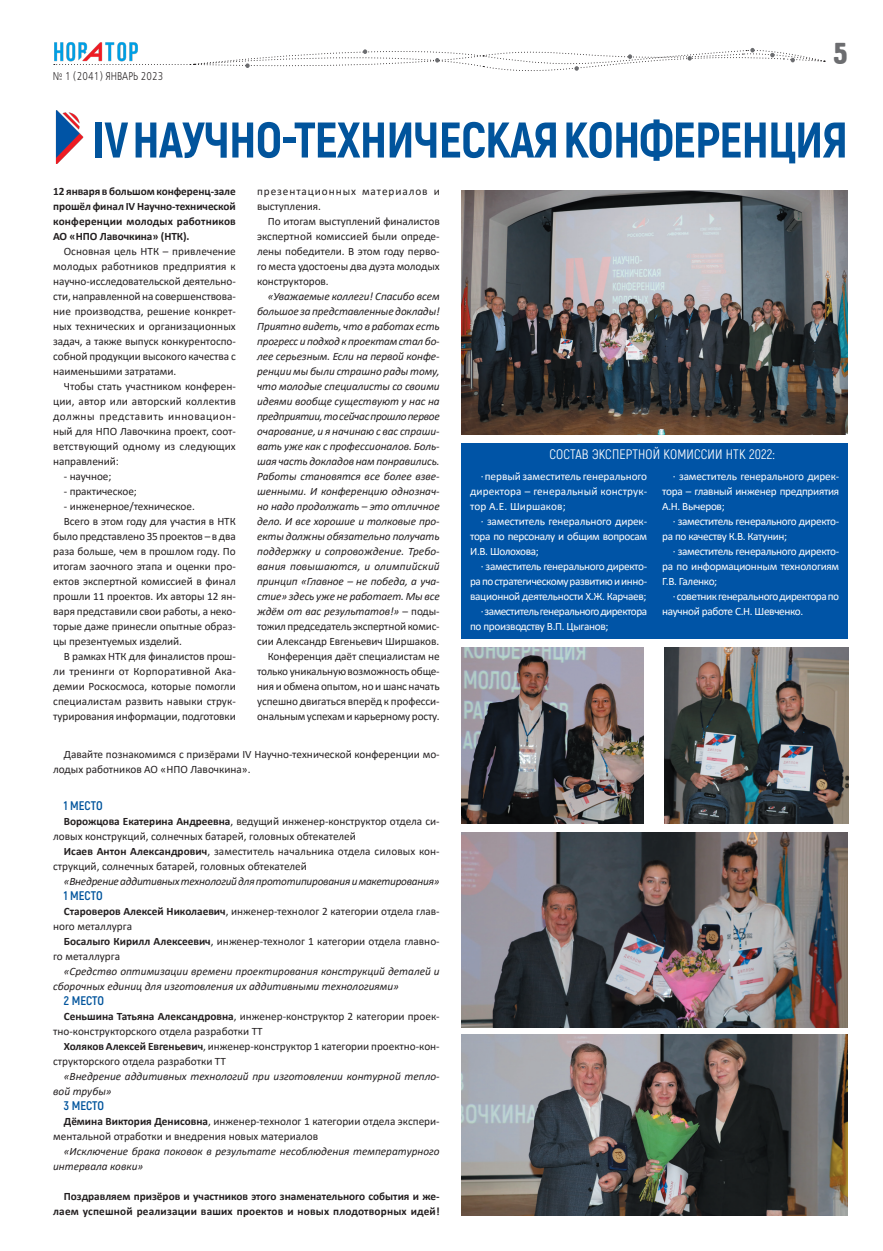
<style>
.page{position:relative;width:883px;height:1251px;background:#fff}
.page>*{position:absolute;margin:0;border:0;box-sizing:border-box;transform-origin:0 0}
.Заголовок_4{font:800 50px "Akrobat";letter-spacing:-.02em;color:#01549c}
.загловок_3{font:30.12px "Hermes CTT";color:#6c6d70;scale:1.05 1}
.t1{font:13.75px "Akrobat";letter-spacing:.01em;color:#fff}
.t2{font:700 12.5px "Akrobat";color:#01549c}
.t3{font:11.25px/15px "Calibri";color:#231f20}
.t4{font:italic 11.25px/15px "Calibri";color:#231f20}
.t5{font:11.25px/15px "Calibri";letter-spacing:-.03em;color:#fff;text-align:justify}
.t6{font:700 11.25px/15px "Calibri";color:#231f20;text-align:justify}
.t7{font:italic 11.25px "Calibri";letter-spacing:-.02em;color:#231f20}
.t8{font:11.25px/15px "Calibri";letter-spacing:.08em;color:#231f20}
.заголовок_панорамы{font:11.25px "Free Set C";letter-spacing:.01em;color:#231f20;scale:.8 1}
.s1{font-style:normal}
.s2{font-weight:700}
</style>
<div class="page">
<div style="left:461px;top:444px;width:386px;height:195px;background:#0054a6"></div>
<svg style="left:142px;top:48px;width:682px;height:23px"></svg>
<img style="left:53px;top:42px;width:87px;height:23px">
<img style="left:55px;top:111px;width:29px;height:53px">
<img style="left:461px;top:190px;width:386px;height:244px">
<img style="left:461px;top:647px;width:182px;height:177px">
<img style="left:664px;top:647px;width:184px;height:177px">
<img style="left:461px;top:832px;width:386px;height:196px">
<img style="left:461px;top:1035px;width:386px;height:180px">
<p class="загловок_3" style="left:833px;top:37px;width:15px">5</p>
<p class="заголовок_панорамы" style="left:53px;top:69px;width:139px">№ 1 (2041) ЯНВАРЬ 2023</p>
<p class="Заголовок_4" style="left:92px;top:108px;width:756px">IV НАУЧНО-ТЕХНИЧЕСКАЯ КОНФЕРЕНЦИЯ</p>
<p class="t6" style="left:53px;top:184px;width:184px">12 января в большом конференц-зале прошёл финал IV Научно-технической конференции молодых работников АО «НПО Лавочкина» (НТК).</p>
<p class="t3" style="left:53px;top:243px;width:184px;text-align:justify;text-indent:11px">Основная цель НТК – привлечение молодых работников предприятия к научно-исследовательской деятельно&shy;сти, направленной на совершенствова&shy;ние производства, решение конкрет&shy;ных технических и организационных задач, а также выпуск конкурентоспо&shy;собной продукции высокого качества с наименьшими затратами.</p>
<p class="t3" style="left:53px;top:378px;width:184px;text-align:justify;text-indent:11px">Чтобы стать участником конферен&shy;ции, автор или авторский коллектив должны представить инновацион&shy;ный для НПО Лавочкина проект, соот&shy;ветствующий одному из следующих направлений:</p>
<p class="t3" style="left:64px;top:468px;width:49px">- научное;</p>
<p class="t3" style="left:64px;top:483px;width:75px">- практическое;</p>
<p class="t3" style="left:64px;top:498px;width:132px">- инженерное/техническое.</p>
<p class="t3" style="left:53px;top:513px;width:184px;text-align:justify;text-indent:11px">Всего в этом году для участия в НТК было представлено 35 проектов – в два раза больше, чем в прошлом году. По итогам заочного этапа и оценки про&shy;ектов экспертной комиссией в финал прошли 11 проектов. Их авторы 12 ян&shy;варя представили свои работы, а неко&shy;торые даже принесли опытные образ&shy;цы презентуемых изделий.</p>
<p class="t3" style="left:53px;top:648px;width:184px;text-align:justify;text-indent:11px">В рамках НТК для финалистов прош&shy;ли тренинги от Корпоративной Ака&shy;демии Роскосмоса, которые помогли специалистам развить навыки струк&shy;турирования информации, подготовки</p>
<p class="t8" style="left:257px;top:183px;width:184px">презентационных материалов и выступления.</p>
<p class="t3" style="left:257px;top:213px;width:184px;text-align:justify;text-indent:11px">По итогам выступлений финалистов экспертной комиссией были опреде&shy;лены победители. В этом году перво&shy;го места удостоены два дуэта молодых конструкторов.</p>
<p class="t4" style="left:257px;top:288px;width:184px;text-align:justify;text-indent:11px">«Уважаемые коллеги! Спасибо всем большое за представленные доклады!<br>Приятно видеть, что в работах есть прогресс и подход к проектам стал бо&shy;лее серьезным. Если на первой конфе&shy;ренции мы были страшно рады тому, что молодые специалисты со своими идеями вообще существуют у нас на предприятии, то сейчас прошло первое очарование, и я начинаю с вас спраши&shy;вать уже как с профессионалов. Боль&shy;шая часть докладов нам понравились.<br>Работы становятся все более взве&shy;шенными. И конференцию однознач&shy;но надо продолжать – это отличное дело. И все хорошие и толковые про&shy;екты должны обязательно получать поддержку и сопровождение. Требо&shy;вания повышаются, и олимпийский принцип «Главное – не победа, а уча&shy;стие» здесь уже не работает. Мы все ждём от вас результатов!» <span class="s1">– поды&shy;тожил председатель экспертной комис&shy;сии Александр Евгеньевич Ширшаков.</span></p>
<p class="t3" style="left:257px;top:648px;width:184px;text-align:justify;text-indent:11px">Конференция даёт специалистам не только уникальную возможность обще&shy;ния и обмена опытом, но и шанс начать успешно двигаться вперёд к професси&shy;ональным успехам и карьерному росту.</p>
<p class="t1" style="left:549px;top:446px;width:227px">СОСТАВ ЭКСПЕРТНОЙ КОМИССИИ НТК 2022:</p>
<p class="t5" style="left:470px;top:468px;width:178px;text-indent:11px">· первый заместитель генерального директора – генеральныйконструк&shy;тор А.Е. Ширшаков;</p>
<p class="t5" style="left:470px;top:513px;width:178px;text-indent:11px">· заместитель генерального дирек&shy;тора по персоналу и общим вопросам И.В. Шолохова;</p>
<p class="t5" style="left:470px;top:558px;width:178px;text-indent:11px">· заместитель генерального директо&shy;ра по стратегическому развитию и инно&shy;вационной деятельности Х.Ж. Карчаев;</p>
<p class="t5" style="left:470px;top:603px;width:178px;text-indent:11px">· заместитель генерального директора по производству В.П. Цыганов;</p>
<p class="t5" style="left:662px;top:468px;width:178px;text-indent:11px">· заместитель генерального дирек&shy;тора – главныйинженер предприятия А.Н. Вычеров;</p>
<p class="t5" style="left:662px;top:513px;width:178px;text-indent:11px">· заместитель генерального директо&shy;ра по качеству К.В. Катунин;</p>
<p class="t5" style="left:662px;top:543px;width:178px;text-indent:11px">· заместитель генерального директо&shy;ра по информационным технологиям Г.В. Галенко;</p>
<p class="t5" style="left:662px;top:588px;width:178px;text-indent:11px">· советник генерального директора по научнойработе С.Н. Шевченко.</p>
<p class="t3" style="left:53px;top:746px;width:388px;text-indent:11px">Давайте познакомимся с призёрами IV Научно-технической конференции мо&shy;лодых работников АО «НПО Лавочкина».</p>
<p class="t2" style="left:64px;top:798px;width:40px">1 МЕСТО</p>
<p class="t3" style="left:53px;top:813px;width:388px;text-indent:11px"><span class="s2">Ворожцова Екатерина Андреевна</span>, ведущий инженер-конструктор отдела си&shy;ловых конструкций, солнечных батарей, головных обтекателей</p>
<p class="t3" style="left:53px;top:843px;width:388px;text-indent:11px"><span class="s2">Исаев Антон Александрович</span>, заместитель начальника отдела силовых кон&shy;струкций, солнечных батарей, головных обтекателей</p>
<p class="t7" style="left:64px;top:873px;width:377px">«Внедрение аддитивных технологий для прототипирования и макетирования»</p>
<p class="t2" style="left:64px;top:888px;width:40px">1 МЕСТО</p>
<p class="t3" style="left:53px;top:903px;width:388px;text-indent:11px"><span class="s2">Староверов Алексей Николаевич</span>, инженер-технолог 2 категории отдела глав&shy;ного металлурга</p>
<p class="t3" style="left:53px;top:933px;width:388px;text-indent:11px"><span class="s2">Босалыго Кирилл Алексеевич</span>, инженер-технолог 1 категории отдела главно&shy;го металлурга</p>
<p class="t4" style="left:53px;top:963px;width:388px;text-indent:11px">«Средство оптимизации времени проектирования конструкций деталей и сборочных единиц для изготовления их аддитивными технологиями»</p>
<p class="t2" style="left:64px;top:993px;width:42px">2 МЕСТО</p>
<p class="t3" style="left:53px;top:1008px;width:388px;text-indent:11px"><span class="s2">Сеньшина Татьяна Александровна</span>, инженер-конструктор 2 категории проек&shy;тно-конструкторского отдела разработки ТT</p>
<p class="t3" style="left:53px;top:1038px;width:388px;text-indent:11px"><span class="s2">Холяков Алексей Евгеньевич</span>, инженер-конструктор 1 категории проектно-кон&shy;структорского отдела разработки ТT</p>
<p class="t4" style="left:53px;top:1068px;width:388px;text-indent:11px">«Внедрение аддитивных технологий при изготовлении контурной тепло&shy;вой трубы»</p>
<p class="t2" style="left:64px;top:1098px;width:42px">3 МЕСТО</p>
<p class="t3" style="left:53px;top:1113px;width:388px;text-indent:11px"><span class="s2">Дёмина Виктория Денисовна</span>, инженер-технолог 1 категории отдела экспери&shy;ментальной отработки и внедрения новых материалов</p>
<p class="t4" style="left:53px;top:1143px;width:388px;text-indent:11px">«Исключение брака поковок в результате несоблюдения температурного интервала ковки»</p>
<p class="t6" style="left:53px;top:1189px;width:388px;text-align:right">Поздравляем призёров и участников этого знаменательного события и же&shy;лаем успешной реализации ваших проектов и новых плодотворных идей!</p>
</div>
